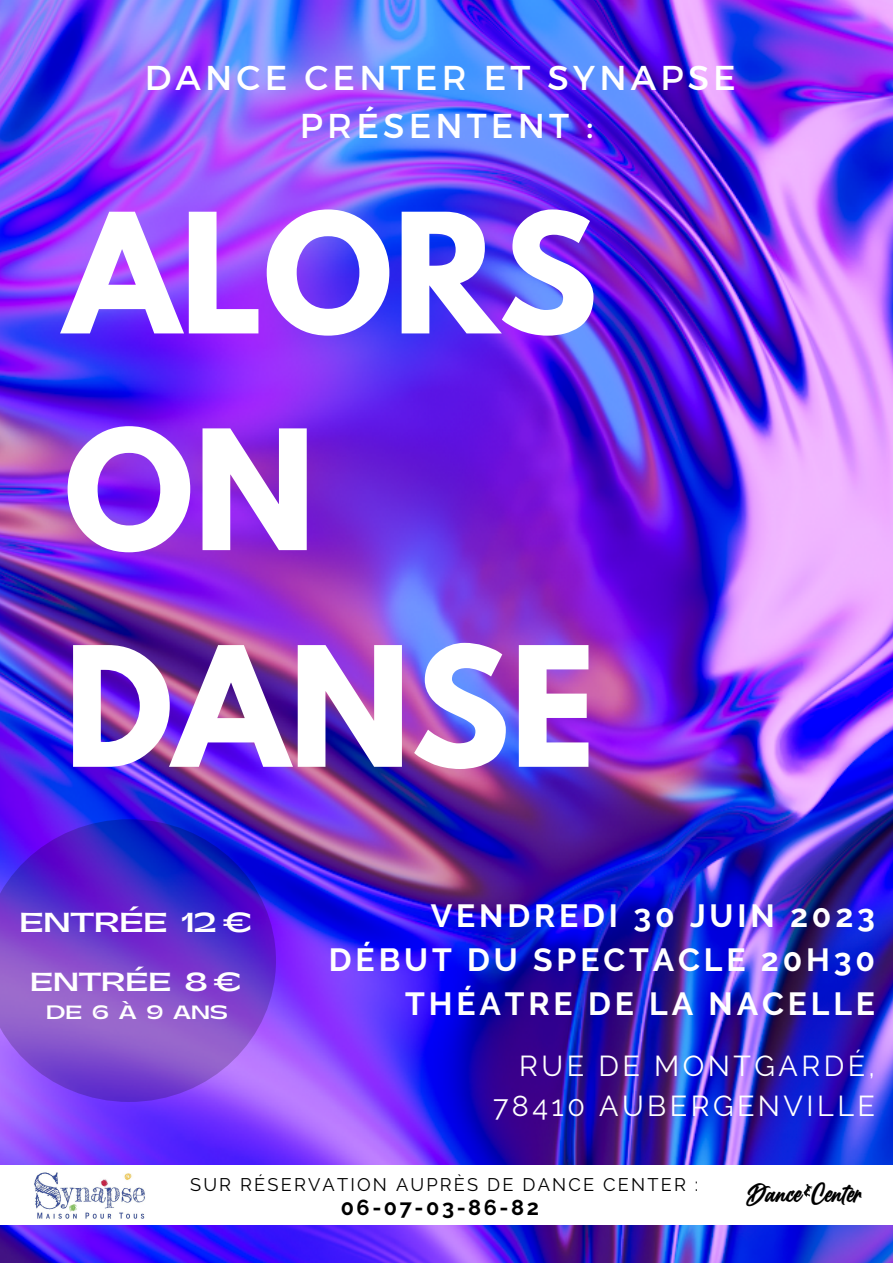
<style>
.page{position:relative;width:893px;height:1263px;background:#fff}
.page>*{position:absolute;margin:0;border:0;box-sizing:border-box;transform-origin:0 0}
.t1{font:700 147.52px/216.7px "League Spartan";color:#fff}
.t2{font:34.42px/47.8px "Montserrat";letter-spacing:.12em;color:#fff;text-align:center}
.t3{font:700 31.95px/44.5px "Raleway";letter-spacing:.12em;color:#fff;text-align:right}
.t4{font:28.72px/40.2px "Raleway";letter-spacing:.12em;color:#fff;text-align:right}
.t5{font:26.62px "Billion Dreams";color:#000}
.t6{font:700 25.95px "Gatwick";letter-spacing:-.02em;color:#fff}
.t7{font:700 24.67px "Gatwick";letter-spacing:-.02em;color:#fff}
.t8{font:700 21.6px "Raleway";letter-spacing:.12em;color:#000}
.t9{font:18.23px "Raleway";letter-spacing:.12em;color:#000}
.t10{font:700 18.15px "Gatwick";letter-spacing:.54em;color:#fff}
</style>
<div class="page">
<img style="left:0;top:0;width:893px;height:1263px">
<svg style="left:0;top:819px;width:276px;height:282px;background:#6a3bd1"></svg>
<div style="left:0;top:1164px;width:893px;height:60px;background:#fff"></div>
<img style="left:34px;top:1172px;width:111px;height:47px">
<img style="left:803px;top:1184px;width:10px;height:13px">
<p class="t2" style="left:145px;top:52px;width:592px">DANCE CENTER ET SYNAPSE<br>PRÉSENTENT :</p>
<h1 class="t1" style="left:64px;top:184px;width:535px">ALORS<br>ON<br>DANSE</h1>
<p class="t6" style="left:19px;top:909px;width:234px">ENTRÉE 12 €</p>
<p class="t7" style="left:30px;top:969px;width:213px">ENTRÉE 8 €</p>
<p class="t10" style="left:46px;top:1003px;width:184px">DE6À9ANS</p>
<p class="t3" style="left:329px;top:893px;width:548px">VENDREDI 30 JUIN 2023<br>DÉBUT DU SPECTACLE 20H30<br>THÉATRE DE LA NACELLE</p>
<p class="t4" style="left:493px;top:1045px;width:383px">RUE DE MONTGARDÉ,<br>78410 AUBERGENVILLE</p>
<p class="t9" style="left:190px;top:1174px;width:510px">SUR RÉSERVATION AUPRÈS DE DANCE CENTER :</p>
<p class="t8" style="left:341px;top:1195px;width:200px">06-07-03-86-82</p>
<p class="t5" style="left:746px;top:1175px;width:118px">Dance Center</p>
</div>
